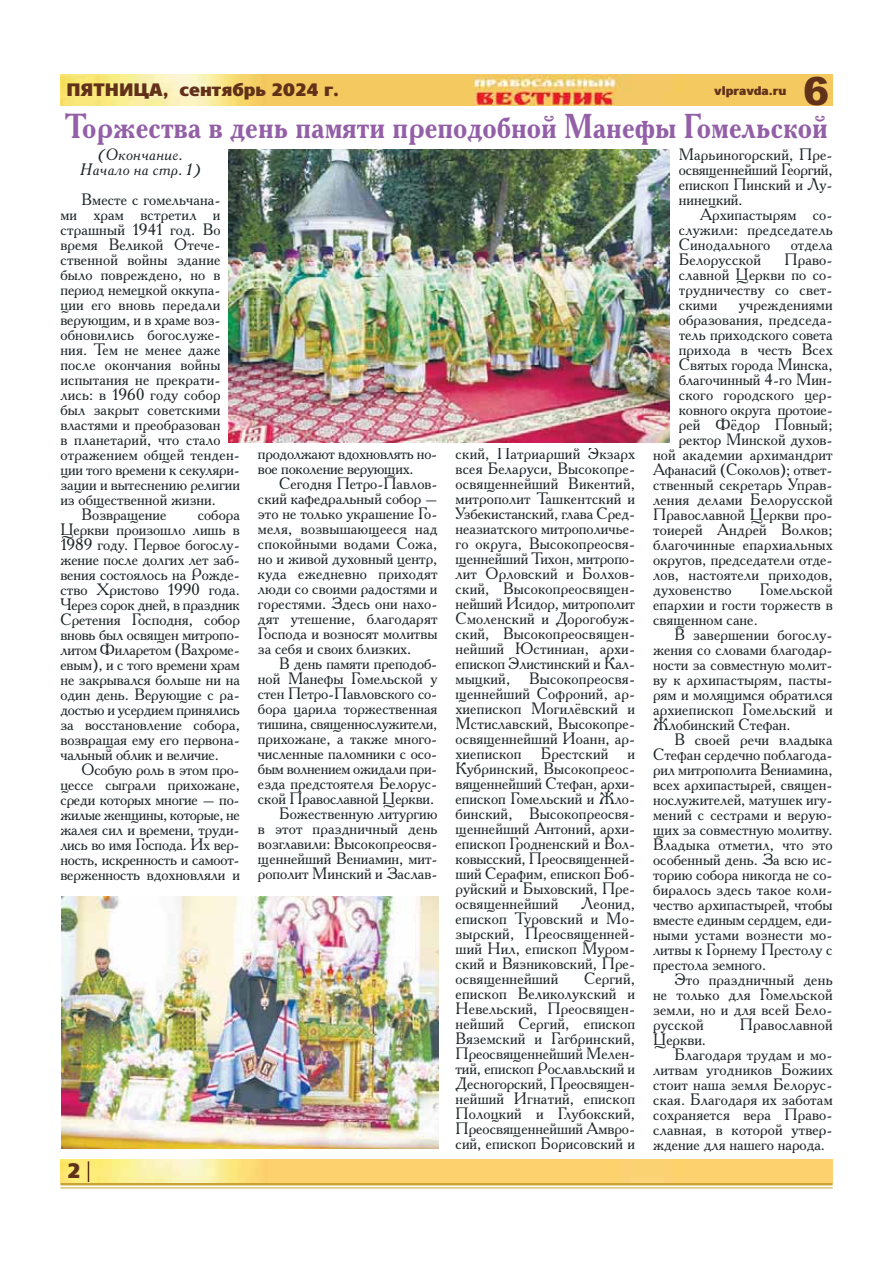
<style>
.page{position:relative;width:893px;height:1263px;background:#fff}
.page>*{position:absolute;margin:0;border:0;box-sizing:border-box;transform-origin:0 0}
.t1{font:900 39px "Arial";color:#613119}
.t2{font:700 34.5px "Academy C";color:#9360a8;scale:.9 1}
.t3{font:800 21px "Core Sans N 85";color:#613119}
.t4{font:800 18px "Core Sans N 85";color:#613119}
.t5{font:16.5px/15px "Academy C";color:#1e2629;text-align:justify}
.t6{font:italic 16.5px/15px "Academy C";color:#1e2629;text-align:center}
.t7{font:800 12px "Core Sans N 85";color:#613119}
</style>
<div class="page">
<hr style="left:60px;top:1182px;width:773px;height:3px;background:#caa236">
<hr style="left:60px;top:1187px;width:773px;height:1px;background:#caa236">
<img style="left:60px;top:75px;width:772px;height:31px">
<img style="left:60px;top:1160px;width:773px;height:23px">
<svg style="left:88px;top:1161px;width:1px;height:21px"></svg>
<img style="left:229px;top:149px;width:440px;height:294px">
<img style="left:61px;top:897px;width:378px;height:251px">
<p class="t4" style="left:66px;top:80px;width:274px">ПЯТНИЦА, сентябрь 2024 г.</p>
<p class="t7" style="left:714px;top:83px;width:74px">vlpravda.ru</p>
<h1 class="t1" style="left:803px;top:69px;width:28px">6</h1>
<h2 class="t2" style="left:65px;top:114px;width:849px">Торжества в день памяти преподобной Манефы Гомельской</h2>
<p class="t6" style="left:80px;top:147px;width:122px">(Окончание.<br>Начало на стр. 1)</p>
<p class="t5" style="left:82px;top:194px;width:140px">Вместе с гомельчана-</p>
<p class="t5" style="left:60px;top:209px;width:162px">ми храм встретил и</p>
<p class="t5" style="left:60px;top:224px;width:162px">страшный 1941 год. Во</p>
<p class="t5" style="left:60px;top:239px;width:162px">время Великой Отече-</p>
<p class="t5" style="left:60px;top:254px;width:162px">ственной войны здание</p>
<p class="t5" style="left:60px;top:269px;width:162px">было повреждено, но в</p>
<p class="t5" style="left:60px;top:284px;width:162px">период немецкой оккупа-</p>
<p class="t5" style="left:60px;top:299px;width:162px">ции его вновь передали</p>
<p class="t5" style="left:60px;top:314px;width:162px">верующим, и в храме воз-</p>
<p class="t5" style="left:60px;top:329px;width:162px">обновились богослуже-</p>
<p class="t5" style="left:60px;top:344px;width:162px">ния. Тем не менее даже</p>
<p class="t5" style="left:60px;top:359px;width:162px">после окончания войны</p>
<p class="t5" style="left:60px;top:374px;width:162px">испытания не прекрати-</p>
<p class="t5" style="left:60px;top:389px;width:162px">лись: в 1960 году собор</p>
<p class="t5" style="left:60px;top:404px;width:162px">был закрыт советскими</p>
<p class="t5" style="left:60px;top:419px;width:162px">властями и преобразован</p>
<p class="t5" style="left:60px;top:434px;width:162px">в планетарий, что стало</p>
<p class="t5" style="left:60px;top:449px;width:181px">отражением общей тенден-</p>
<p class="t5" style="left:60px;top:464px;width:181px">ции того времени к секуляри-</p>
<p class="t5" style="left:60px;top:479px;width:181px">зации и вытеснению религии</p>
<p class="t5" style="left:60px;top:494px;width:157px">из общественной жизни.</p>
<p class="t5" style="left:82px;top:509px;width:86px">Возвращение</p>
<p class="t5" style="left:60px;top:509px;width:181px;text-indent:137px">собора Церкви произошло лишь в 1989 году. Первое богослу&shy;жение после долгих лет заб&shy;вения состоялось на Рожде&shy;ство Христово 1990 года.<br>Через сорок дней, в праздник Сретения Господня, собор вновь был освящен митропо&shy;литом Филаретом (Вахроме&shy;евым), и с того времени храм не закрывался больше ни на один день. Верующие с ра&shy;достью и усердием принялись за восстановление собора, возвращая ему его первона&shy;чальный облик и величие.</p>
<p class="t5" style="left:60px;top:764px;width:181px;text-indent:21px">Особую роль в этом про&shy;цессе сыграли прихожане, среди которых многие – по&shy;жилые женщины, которые, не жалея сил и времени, труди&shy;лись во имя Господа. Их вер&shy;ность, искренность и самоот&shy;верженность вдохновляли и</p>
<p class="t3" style="left:67px;top:1158px;width:15px">2</p>
<p class="t5" style="left:258px;top:448px;width:181px">продолжают вдохновлять но&shy;вое поколение верующих.</p>
<p class="t5" style="left:258px;top:478px;width:181px;text-indent:21px">Сегодня Петро-Павлов&shy;ский кафедральный собор – это не только украшение Го&shy;меля, возвышающееся над спокойными водами Сожа, но и живой духовный центр, куда ежедневно приходят люди со своими радостями и горестями. Здесь они нахо&shy;дят утешение, благодарят Господа и возносят молитвы за себя и своих близких.</p>
<p class="t5" style="left:258px;top:658px;width:181px;text-align:right">В день памяти преподоб&shy;ной Манефы Гомельской у стен Петро-Павловского со&shy;бора царила торжественная тишина, священнослужители, прихожане, а также много&shy;численные паломники с осо&shy;бым волнением ожидали при&shy;езда предстоятеля Белорус&shy;ской Православной Церкви.<br>Божественную литургию<br>в этот праздничный день возглавили: Высокопреосвя&shy;щеннейший Вениамин, мит&shy;рополит Минский и Заслав-</p>
<p class="t5" style="left:455px;top:448px;width:181px">ский, Патриарший Экзарх всея Беларуси, Высокопре&shy;освященнейший Викентий, митрополит Ташкентский и Узбекистанский, глава Сред&shy;неазиатского митрополичье&shy;го округа, Высокопреосвя&shy;щеннейший Тихон, митропо&shy;лит Орловский и Болхов&shy;ский, Высокопреосвящен&shy;нейший Исидор, митрополит Смоленский и Дорогобуж&shy;ский, Высокопреосвящен&shy;нейший Юстиниан, архи&shy;епископ Элистинский и Кал&shy;мыцкий, Высокопреосвя&shy;щеннейший Софроний, ар&shy;хиепископ Могилёвский и Мстиславский, Высокопре&shy;освященнейший Иоанн, ар&shy;хиепископ Брестский и Кубринский, Высокопреос&shy;вященнейший Стефан, архи&shy;епископ Гомельский и Жло&shy;бинский, Высокопреосвя&shy;щеннейший Антоний, архи&shy;епископ Гродненский и Вол&shy;ковысский, Преосвященней&shy;ший Серафим, епископ Боб&shy;руйский и Быховский, Пре&shy;освященнейший</p>
<p class="t5" style="left:455px;top:898px;width:181px;text-indent:126px">Леонид, епископ Туровский и Мо&shy;зырский, Преосвященней&shy;ший Нил, епископ Муром&shy;ский и Вязниковский, Пре&shy;освященнейший</p>
<p class="t5" style="left:455px;top:973px;width:181px;text-indent:128px">Сергий, епископ Великолукский и Невельский, Преосвящен&shy;нейший Сергий, епископ Вяземский и Гагбринский, Преосвященнейший Мелен&shy;тий, епископ Рославльский и Десногорский, Преосвящен&shy;нейший Игнатий, епископ Полоцкий и Глубокский, Преосвященнейший Амвро&shy;сий, епископ Борисовский и</p>
<p class="t5" style="left:679px;top:149px;width:155px">Марьиногорский, Пре&shy;освященнейший Георгий, епископ Пинский и Лу&shy;нинецкий.</p>
<p class="t5" style="left:679px;top:209px;width:155px;text-indent:21px">Архипастырям со&shy;служили: председатель Синодального отдела Белорусской</p>
<p class="t5" style="left:679px;top:254px;width:155px;text-indent:106px">Право&shy;славной Церкви по со&shy;трудничеству со свет&shy;скими</p>
<p class="t5" style="left:739px;top:299px;width:95px">учреждениями</p>
<p class="t5" style="left:679px;top:314px;width:155px">образования, председа-</p>
<p class="t5" style="left:679px;top:329px;width:155px">тель приходского совета</p>
<p class="t5" style="left:679px;top:344px;width:155px">прихода в честь Всех</p>
<p class="t5" style="left:679px;top:359px;width:155px">Святых города Минска,</p>
<p class="t5" style="left:679px;top:374px;width:155px">благочинный 4-го Мин-</p>
<p class="t5" style="left:679px;top:389px;width:155px">ского городского цер-</p>
<p class="t5" style="left:679px;top:404px;width:156px">ковного округа протоие-</p>
<p class="t5" style="left:679px;top:419px;width:155px">рей Фёдор Повный;</p>
<p class="t5" style="left:679px;top:434px;width:155px">ректор Минской духов-</p>
<p class="t5" style="left:653px;top:449px;width:181px">ной академии архимандрит</p>
<p class="t5" style="left:653px;top:464px;width:181px">Афанасий (Соколов); ответ-</p>
<p class="t5" style="left:653px;top:479px;width:181px">ственный секретарь Управ-</p>
<p class="t5" style="left:653px;top:494px;width:181px">ления делами Белорусской</p>
<p class="t5" style="left:653px;top:509px;width:181px">Православной Церкви про-</p>
<p class="t5" style="left:653px;top:524px;width:181px">тоиерей Андрей Волков;</p>
<p class="t5" style="left:653px;top:539px;width:181px">благочинные епархиальных</p>
<p class="t5" style="left:653px;top:554px;width:181px">округов, председатели отде-</p>
<p class="t5" style="left:653px;top:569px;width:181px">лов, настоятели приходов,</p>
<p class="t5" style="left:653px;top:584px;width:80px">духовенство</p>
<p class="t5" style="left:653px;top:584px;width:181px;text-indent:107px">Гомельской епархии и гости торжеств в священном сане.</p>
<p class="t5" style="left:653px;top:629px;width:181px;text-indent:21px">В завершении богослу&shy;жения со словами благодар&shy;ности за совместную молит&shy;ву к архипастырям, пасты&shy;рям и молящимся обратился архиепископ Гомельский и Жлобинский Стефан.</p>
<p class="t5" style="left:653px;top:734px;width:181px;text-indent:21px">В своей речи владыка Стефан сердечно поблагода&shy;рил митрополита Вениамина, всех архипастырей, священ&shy;нослужителей, матушек игу&shy;мений с сестрами и верую&shy;щих за совместную молитву.<br>Владыка отметил, что это особенный день. За всю ис&shy;торию собора никогда не со&shy;биралось здесь такое коли&shy;чество архипастырей, чтобы вместе единым сердцем, еди&shy;ными устами вознести мо&shy;литвы к Горнему Престолу с престола земного.</p>
<p class="t5" style="left:653px;top:974px;width:181px;text-indent:21px">Это праздничный день не только для Гомельской земли, но и для всей Бело&shy;русской</p>
<p class="t5" style="left:740px;top:1019px;width:94px">Православной</p>
<p class="t5" style="left:653px;top:1034px;width:54px">Церкви.</p>
<p class="t5" style="left:674px;top:1049px;width:160px">Благодаря трудам и мо-</p>
<p class="t5" style="left:653px;top:1064px;width:181px">литвам угодников Божиих</p>
<p class="t5" style="left:653px;top:1079px;width:181px">стоит наша земля Белорус-</p>
<p class="t5" style="left:653px;top:1094px;width:181px">ская. Благодаря их заботам</p>
<p class="t5" style="left:653px;top:1109px;width:181px">сохраняется вера Право-</p>
<p class="t5" style="left:653px;top:1124px;width:181px">славная, в которой утвер-</p>
<p class="t5" style="left:653px;top:1139px;width:173px">ждение для нашего народа.</p>
</div>
